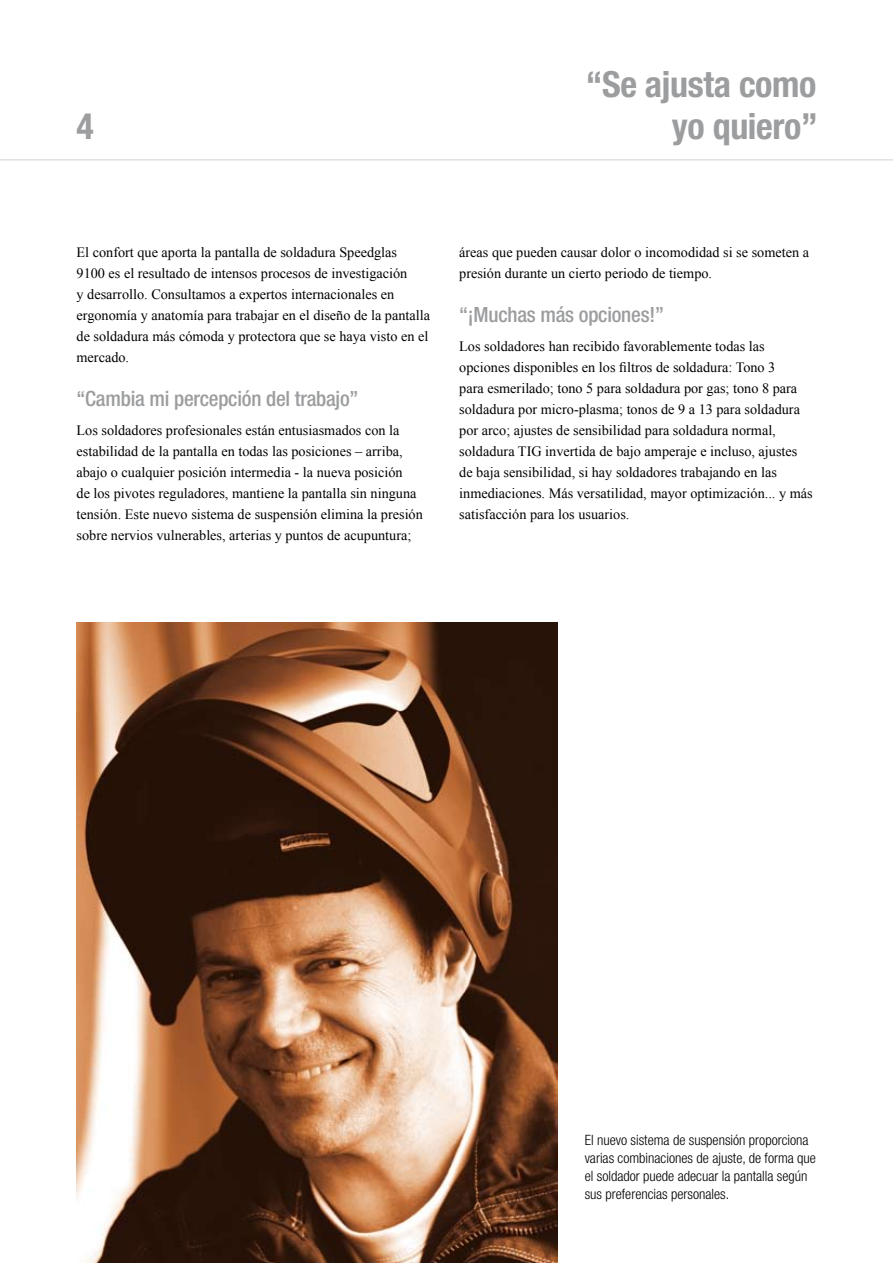
<style>
.page{position:relative;width:893px;height:1263px;background:#fff}
.page>*{position:absolute;margin:0;border:0;box-sizing:border-box;transform-origin:0 0}
.t1{font:700 condensed 36px/42px "Helvetica Neue LT Pro";letter-spacing:-.01em;color:#9c9d9f;text-align:right}
.t2{font:500 condensed 21px "Helvetica Neue LT Pro";letter-spacing:-.01em;color:#9c9d9f}
.t3{font:14.25px/21px "Times New Roman";color:#000}
.t4{font:300 condensed 14.25px/18px "Helvetica Neue LT Pro";color:#000}
</style>
<div class="page">
<hr style="left:0;top:159px;width:893px;height:2px;background:#dfe0e1">
<img style="left:77px;top:622px;width:480px;height:641px">
<h1 class="t1" style="left:586px;top:63px;width:234px">“Se ajusta como yo quiero”</h1>
<p class="t3" style="left:77px;top:241px;width:355px">El confort que aporta la pantalla de soldadura Speedglas<br>9100 es el resultado de intensos procesos de investigación<br>y desarrollo. Consultamos a expertos internacionales en ergonomía y anatomía para trabajar en el diseño de la pantalla de soldadura más cómoda y protectora que se haya visto en el mercado.</p>
<h2 class="t2" style="left:77px;top:386px;width:283px">“Cambia mi percepción del trabajo”</h2>
<p class="t3" style="left:77px;top:420px;width:348px">Los soldadores profesionales están entusiasmados con la estabilidad de la pantalla en todas las posiciones – arriba, abajo o cualquier posición intermedia - la nueva posición<br>de los pivotes reguladores, mantiene la pantalla sin ninguna tensión. Este nuevo sistema de suspensión elimina la presión sobre nervios vulnerables, arterias y puntos de acupuntura;</p>
<p class="t3" style="left:459px;top:241px;width:351px">áreas que pueden causar dolor o incomodidad si se someten a presión durante un cierto periodo de tiempo.</p>
<h2 class="t2" style="left:459px;top:302px;width:206px">“¡Muchas más opciones!”</h2>
<p class="t3" style="left:459px;top:336px;width:355px">Los soldadores han recibido favorablemente todas las opciones disponibles en los filtros de soldadura: Tono 3<br>para esmerilado; tono 5 para soldadura por gas; tono 8 para soldadura por micro-plasma; tonos de 9 a 13 para soldadura por arco; ajustes de sensibilidad para soldadura normal, soldadura TIG invertida de bajo amperaje e incluso, ajustes de baja sensibilidad, si hay soldadores trabajando en las inmediaciones. Más versatilidad, mayor optimización... y más satisfacción para los usuarios.</p>
<p class="t4" style="left:585px;top:1131px;width:233px">El nuevo sistema de suspensión proporciona varias combinaciones de ajuste, de forma que el soldador puede adecuar la pantalla según sus preferencias personales.</p>
</div>
